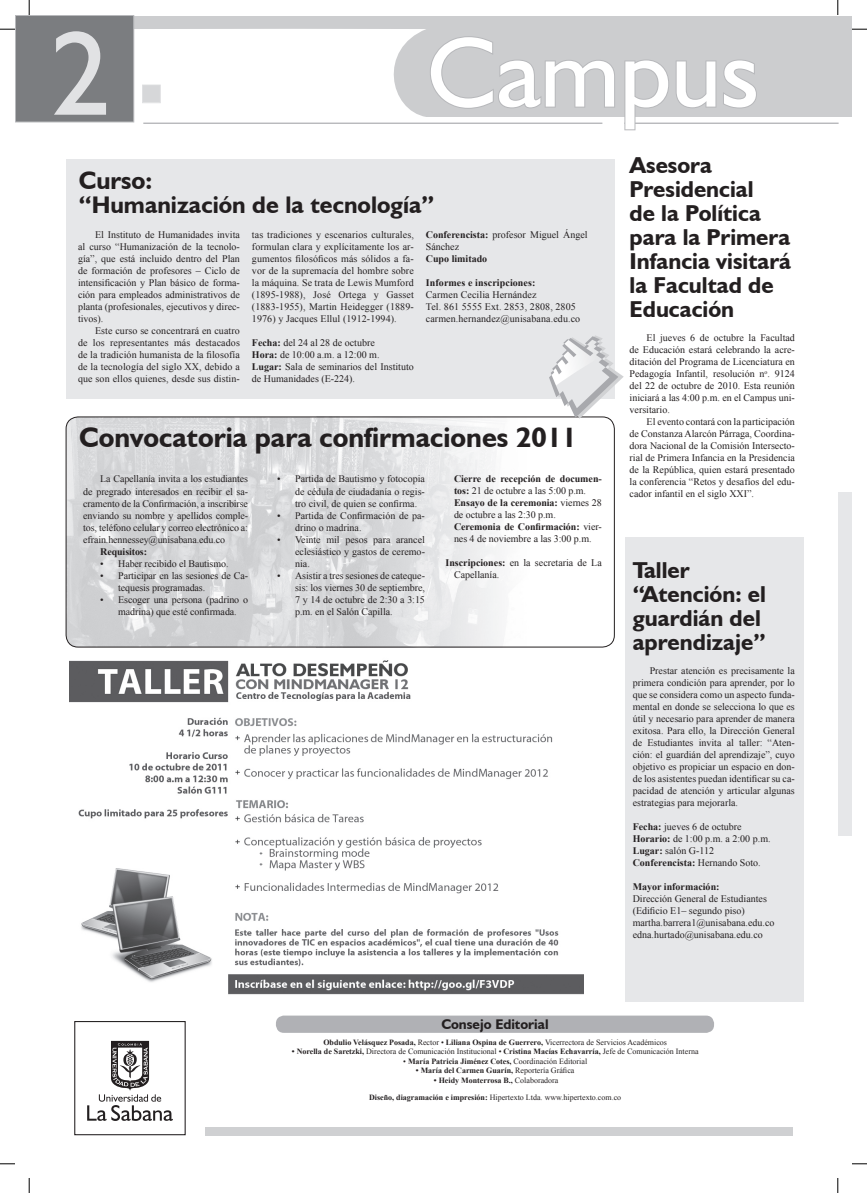
<style>
.page{position:relative;width:867px;height:1193px;background:#fff}
.page>*{position:absolute;margin:0;border:0;box-sizing:border-box;transform-origin:0 0}
.t1{font:120px "Humanist 521 BT";color:#e1e2e4}
.t2{font:100px "Humanist 521 BT";color:#fff}
.t3{font:700 28px "Humanist 521 BT";color:#231f20}
.t4{font:700 25px "Humanist 521 BT";color:#231f20}
.t5{font:700 24px "Humanist 521 BT";color:#231f20}
.t6{font:700 23px/24px "Humanist 521 BT";color:#231f20}
.t7{font:700 14px "Humanist 521 BT";color:#231f20}
.t8{font:10px/12px "Times New Roman";color:#231f20;text-align:justify}
.t9{font:700 10px "Times New Roman";color:#231f20}
.t10{font:700 8px/16.6px "Times New Roman";color:#231f20;text-align:center}
.t11{font:8px "Times New Roman";color:#231f20}
.s1{font-weight:700}
.s2{font-weight:400}
</style>
<div class="page">
<img style="left:66px;top:418px;width:435px;height:229px">
<div style="left:66px;top:416px;width:548px;height:231px;border:1px solid #231f20;border-radius:12px"></div>
<div style="left:66px;top:159px;width:548px;height:239px;background:#e6e7e9"></div>
<div style="left:625px;top:537px;width:178px;height:464px;background:#e6e7e9"></div>
<div style="left:837px;top:492px;width:14px;height:343px;background:#e6e7e9"></div>
<div style="left:16px;top:16px;width:822px;height:98px;background:#cccdcf"></div>
<div style="left:15px;top:15px;width:119px;height:107px;background:#7b7d80;border:1px solid #b8b9bc"></div>
<hr style="left:143px;top:123px;width:459px;height:1px;background:#9b9ca0">
<hr style="left:624px;top:123px;width:214px;height:1px;background:#9b9ca0">
<svg style="left:133px;top:29px;width:483px;height:88px"></svg>
<svg style="left:623px;top:59px;width:134px;height:72px"></svg>
<div style="left:205px;top:1126px;width:587px;height:8px;background:#cfd0d2"></div>
<div style="left:276px;top:1015px;width:437px;height:17px;background:#b0b1b5;border-radius:8px"></div>
<svg style="left:87px;top:1040px;width:86px;height:80px"></svg>
<div style="left:74px;top:1020px;width:112px;height:114px;border:1px solid #231f20"></div>
<img style="left:69px;top:660px;width:514px;height:335px">
<svg style="left:549px;top:335px;width:74px;height:83px"></svg>
<svg style="left:0;top:29px;width:15px;height:1px"></svg>
<svg style="left:851px;top:29px;width:15px;height:1px"></svg>
<svg style="left:0;top:1163px;width:15px;height:1px"></svg>
<svg style="left:852px;top:1163px;width:14px;height:1px"></svg>
<svg style="left:29px;top:0;width:1px;height:15px"></svg>
<svg style="left:29px;top:1178px;width:1px;height:14px"></svg>
<svg style="left:837px;top:0;width:1px;height:15px"></svg>
<svg style="left:837px;top:1178px;width:1px;height:14px"></svg>
<h1 class="t1" style="left:50px;top:0;width:62px">2</h1>
<h2 class="t2" style="left:427px;top:11px;width:333px">Campus</h2>
<h3 class="t4" style="left:79px;top:164px;width:75px">Curso:</h3>
<h3 class="t5" style="left:79px;top:189px;width:357px">“Humanización de la tecnología”</h3>
<p class="t8" style="left:78px;top:228px;width:163px;text-indent:17px">El Instituto de Humanidades invita al curso “Humanización de la tecnolo&shy;gía”, que está incluido dentro del Plan de formación de profesores – Ciclo de intensificación y Plan básico de forma&shy;ción para empleados administrativos de planta (profesionales, ejecutivos y direc&shy;tivos).</p>
<p class="t8" style="left:78px;top:324px;width:163px;text-indent:17px">Este curso se concentrará en cuatro de los representantes más destacados de la tradición humanista de la filosofía de la tecnología del siglo XX, debido a que son ellos quienes, desde sus distin-</p>
<p class="t8" style="left:252px;top:228px;width:163px">tas tradiciones y escenarios culturales, formulan clara y explícitamente los ar&shy;gumentos filosóficos más sólidos a fa&shy;vor de la supremacía del hombre sobre la máquina. Se trata de Lewis Mumford (1895-1988), José Ortega y Gasset (1883-1955), Martin Heidegger (1889- 1976) y Jacques Ellul (1912-1994).</p>
<p class="t8" style="left:252px;top:336px;width:163px;text-align:left"><span class="s1">Fecha:</span> del 24 al 28 de octubre<br><span class="s1">Hora:</span> de 10:00 a.m. a 12:00 m.<br><span class="s1">Lugar:</span> Sala de seminarios del Instituto de Humanidades (E-224).</p>
<p class="t8" style="left:425px;top:228px;width:163px"><span class="s1">Conferencista:</span> profesor Miguel Ángel<br>Sánchez</p>
<p class="t9" style="left:425px;top:251px;width:63px">Cupo limitado</p>
<p class="t9" style="left:425px;top:275px;width:111px">Informes e inscripciones:</p>
<p class="t8" style="left:425px;top:288px;width:156px;text-align:left">Carmen Cecilia Hernández<br>Tel. 861 5555 Ext. 2853, 2808, 2805 carmen.hernandez@unisabana.edu.co</p>
<h3 class="t3" style="left:79px;top:419px;width:499px">Convocatoria para confirmaciones 2011</h3>
<p class="t8" style="left:83px;top:473px;width:166px;text-indent:17px">La Capellanía invita a los estudiantes de pregrado interesados en recibir el sa&shy;cramento de la Confirmación, a inscribirse enviando su nombre y apellidos comple&shy;tos, teléfono celular y correo electrónico a: efrain.hennessey@unisabana.edu.co</p>
<p class="t9" style="left:100px;top:544px;width:48px">Requisitos:</p>
<p class="t8" style="left:100px;top:557px;width:130px">• Haber recibido el Bautismo.</p>
<p class="t8" style="left:118px;top:569px;width:131px;text-indent:-18px">• Participar en las sesiones de Ca&shy;tequesis programadas.</p>
<p class="t8" style="left:118px;top:593px;width:131px;text-indent:-18px">• Escoger una persona (padrino o madrina) que esté confirmada.</p>
<p class="t8" style="left:295px;top:473px;width:131px;text-indent:-18px">• Partida de Bautismo y fotocopia de cédula de ciudadanía o regis&shy;tro civil, de quien se confirma.</p>
<p class="t8" style="left:295px;top:509px;width:131px;text-indent:-18px">• Partida de Confirmación de pa&shy;drino o madrina.</p>
<p class="t8" style="left:295px;top:533px;width:131px;text-indent:-18px">• Veinte mil pesos para arancel eclesiástico y gastos de ceremo&shy;nia.</p>
<p class="t8" style="left:295px;top:569px;width:131px;text-indent:-18px">• Asistir a tres sesiones de cateque&shy;sis: los viernes 30 de septiembre, 7 y 14 de octubre de 2:30 a 3:15 p.m. en el Salón Capilla.</p>
<p class="t8" style="left:454px;top:473px;width:149px;text-align:left"><span class="s1">Cierre de recepción de documen&shy;tos:</span> 21 de octubre a las 5:00 p.m.<br><span class="s1">Ensayo de la ceremonia:</span> viernes 28 de octubre a las 2:30 p.m.<br><span class="s1">Ceremonia de Confirmación:</span> vier&shy;nes 4 de noviembre a las 3:00 p.m.</p>
<p class="t8" style="left:454px;top:557px;width:149px;text-indent:-8px"><span class="s1">Inscripciones:</span> en la secretaria de La<br>Capellanía.</p>
<h3 class="t6" style="left:629px;top:152px;width:163px">Asesora<br>Presidencial<br>de la Política para la Primera<br>Infancia visitará la Facultad de<br>Educación</h3>
<p class="t8" style="left:629px;top:331px;width:167px;text-indent:17px">El jueves 6 de octubre la Facultad de Educación estará celebrando la acre&shy;ditación del Programa de Licenciatura en Pedagogía Infantil, resolución n<sup>o</sup>. 9124 del 22 de octubre de 2010. Esta reunión iniciará a las 4:00 p.m. en el Campus uni&shy;versitario.</p>
<p class="t8" style="left:629px;top:415px;width:167px;text-indent:17px">El evento contará con la participación de Constanza Alarcón Párraga, Coordina&shy;dora Nacional de la Comisión Intersecto&shy;rial de Primera Infancia en la Presidencia de la República, quien estará presentado la conferencia “Retos y desafíos del edu&shy;cador infantil en el siglo XXI”.</p>
<h3 class="t6" style="left:632px;top:557px;width:135px">Taller “Atención: el guardián del aprendizaje”</h3>
<p class="t8" style="left:632px;top:664px;width:163px;text-indent:17px">Prestar atención es precisamente la primera condición para aprender, por lo que se considera como un aspecto funda&shy;mental en donde se selecciona lo que es útil y necesario para aprender de manera exitosa. Para ello, la Dirección General de Estudiantes invita al taller: “Aten&shy;ción: el guardián del aprendizaje”, cuyo objetivo es propiciar un espacio en don&shy;de los asistentes puedan identificar su ca&shy;pacidad de atención y articular algunas estrategias para mejorarla.</p>
<p class="t8" style="left:632px;top:820px;width:139px;text-align:left"><span class="s1">Fecha:</span> jueves 6 de octubre<br><span class="s1">Horario:</span> de 1:00 p.m. a 2:00 p.m.<br><span class="s1">Lugar:</span> salón G-112<br><span class="s1">Conferencista:</span> Hernando Soto.</p>
<p class="t9" style="left:632px;top:879px;width:88px">Mayor información:</p>
<p class="t8" style="left:632px;top:892px;width:143px;text-align:left">Dirección General de Estudiantes (Edificio E1– segundo piso) martha.barrera1@unisabana.edu.co edna.hurtado@unisabana.edu.co</p>
<h3 class="t7" style="left:441px;top:1014px;width:109px">Consejo Editorial</h3>
<p class="t10" style="left:323px;top:1033px;width:345px">Obdulio Velásquez Posada, <span class="s2">Rector •</span> Liliana Ospina de Guerrero, <span class="s2">Vicerrectora de Servicios Académicos</span></p>
<p class="t11" style="left:292px;top:1045px;width:408px"><span class="s1">• Norella de Saretzki,</span> Directora de Comunicación Institucional • <span class="s1">Cristina Macías Echavarría,</span> Jefe de Comunicación Interna</p>
<p class="t10" style="left:403px;top:1052px;width:185px"><span class="s2">•</span> María Patricia Jiménez Cotes, <span class="s2">Coordinación Editorial</span></p>
<p class="t10" style="left:415px;top:1062px;width:160px">• María del Carmen Guarín, <span class="s2">Reportería Gráfica</span></p>
<p class="t10" style="left:369px;top:1071px;width:253px">• Heidy Monterrosa B., <span class="s2">Colaboradora<br></span>Diseño, diagramación e impresión: <span class="s2">Hipertexto Ltda. www.hipertexto.com.co</span></p>
</div>
